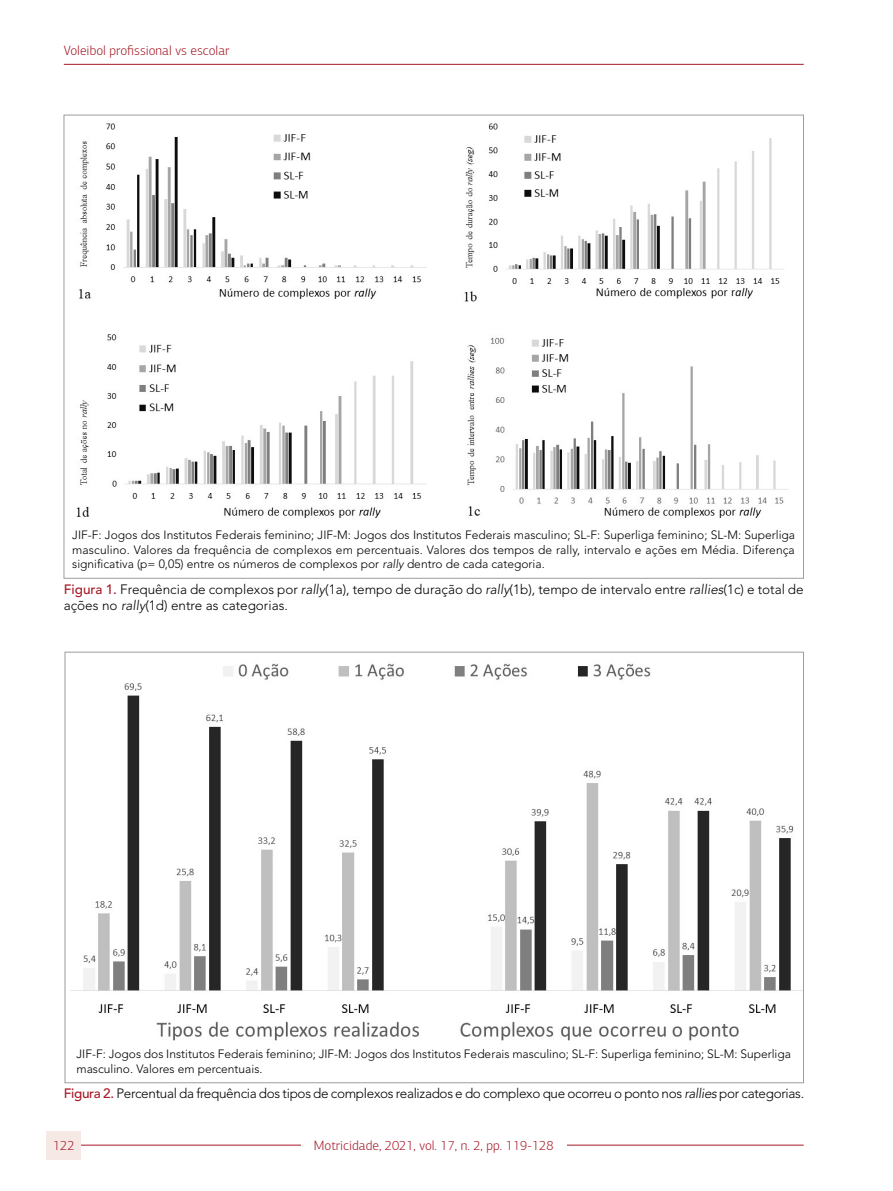
<style>
.page{position:relative;width:893px;height:1191px;background:#fff}
.page>*{position:absolute;margin:0;border:0;box-sizing:border-box;transform-origin:0 0}
.t1{font:300 13.5px/16.2px "Avenir LT Std";color:#000}
.t2{font:300 13.5px "Avenir LT Std";letter-spacing:-.02em;color:#000}
.t3{font:300 13.5px "PF Agora Sans Pro";color:#a61926}
.t4{font:300 12px/14.4px "Avenir LT Std";color:#000;text-align:justify}
.s1{font-style:italic}
.s2{font-weight:500;color:#a61926}
</style>
<div class="page">
<hr style="left:64px;top:64px;width:740px;height:1px;background:#a61926">
<hr style="left:64px;top:1144px;width:740px;height:1px;background:#a61926">
<div style="left:47px;top:1130px;width:34px;height:29px;background:#f6e8e4"></div>
<img style="left:76px;top:123px;width:712px;height:395px">
<img style="left:70px;top:663px;width:732px;height:378px">
<div style="left:301px;top:1133px;width:265px;height:23px;background:#fff"></div>
<p class="t3" style="left:64px;top:42px;width:167px">Voleibol profissional vs escolar</p>
<p class="t4" style="left:72px;top:528px;width:724px">JIF-F: Jogos dos Institutos Federais feminino; JIF-M: Jogos dos Institutos Federais masculino; SL-F: Superliga feminino; SL-M: Superliga masculino. Valores da frequência de complexos em percentuais. Valores dos tempos de rally, intervalo e ações em Média. Diferença significativa (p= 0,05) entre os números de complexos por <span class="s1">rally</span> dentro de cada categoria.</p>
<p class="t1" style="left:64px;top:581px;width:741px"><span class="s2">Figura 1.</span> Frequência de complexos por <span class="s1">rally</span>(1a), tempo de duração do <span class="s1">rally</span>(1b), tempo de intervalo entre <span class="s1">rallies</span>(1c) e total de ações no <span class="s1">rally</span>(1d) entre as categorias.</p>
<p class="t4" style="left:77px;top:1047px;width:716px">JIF-F: Jogos dos Institutos Federais feminino; JIF-M: Jogos dos Institutos Federais masculino; SL-F: Superliga feminino; SL-M: Superliga masculino. Valores em percentuais.</p>
<p class="t2" style="left:64px;top:1085px;width:742px"><span class="s2">Figura 2.</span> Percentual da frequência dos tipos de complexos realizados e do complexo que ocorreu o ponto nos <span class="s1">rallies</span> por categorias.</p>
<p class="t3" style="left:314px;top:1137px;width:241px">Motricidade, 2021, vol. 17, n. 2, pp. 119-128</p>
<p class="t3" style="left:53px;top:1137px;width:23px">122</p>
<p class="t3" style="left:315px;top:1137px;width:192px">Geriatr Gerontol Aging. 20XX;XX(X):</p>
</div>
